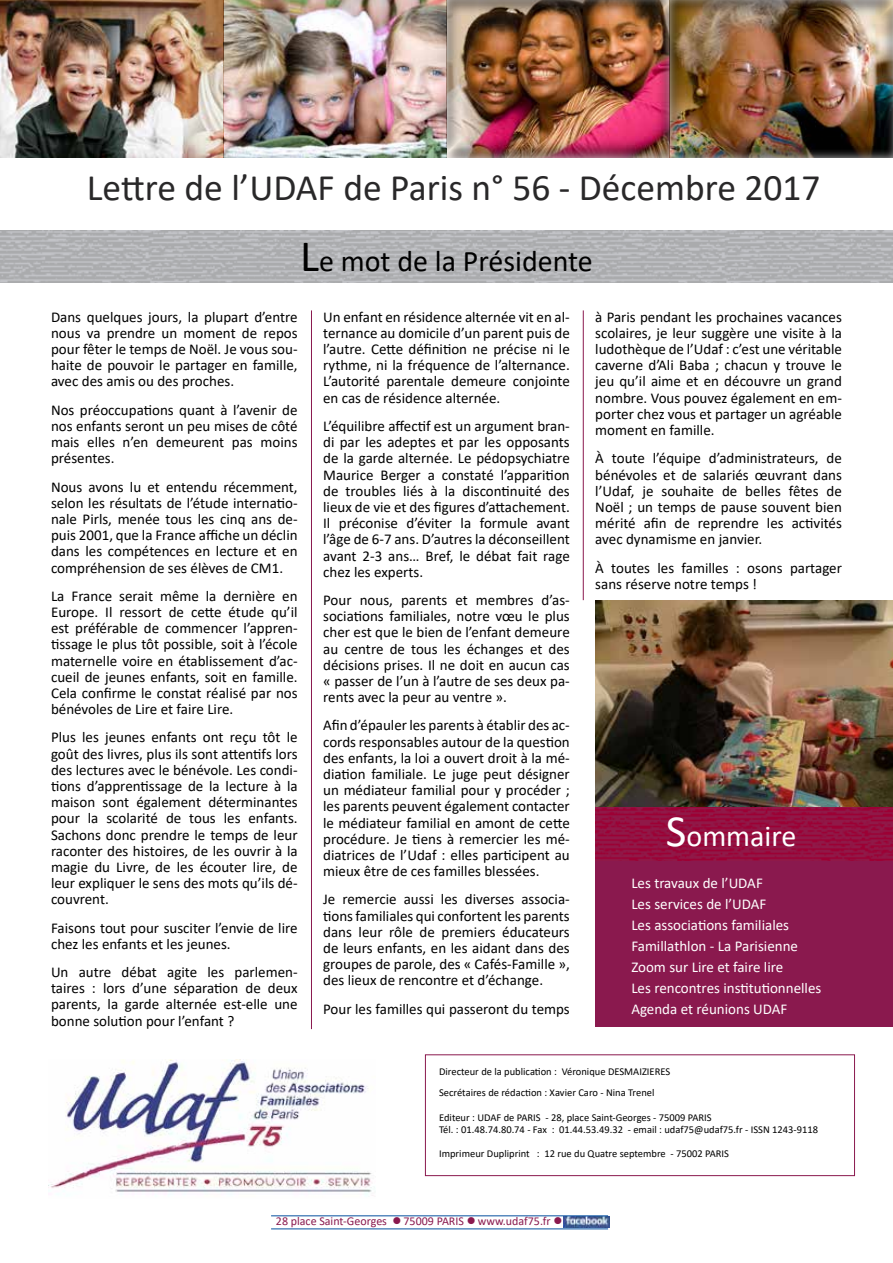
<style>
.page{position:relative;width:893px;height:1263px;background:#fff}
.page>*{position:absolute;margin:0;border:0;box-sizing:border-box;transform-origin:0 0}
.t1{font:37.5px "Calibri";color:#292829}
.t2{font:30px "Calibri";color:#000}
.t3{font:30px "Calibri";color:#fff}
.t4{font:15px/16.2px "Calibri";color:#000;text-align:justify}
.t5{font:15px/21px "Calibri";color:#fff}
.t6{font:12px "Calibri";color:#8a194e}
.t7{font:10.5px/21px "Calibri";color:#000}
.s1{font-size:45px}
</style>
<div class="page">
<img style="left:0;top:231px;width:893px;height:52px">
<img style="left:50px;top:1059px;width:325px;height:137px">
<img style="left:563px;top:1216px;width:46px;height:12px">
<hr style="left:271px;top:1215px;width:337px;height:1px;background:#06509f">
<hr style="left:271px;top:1228px;width:337px;height:1px;background:#06509f">
<img style="left:0;top:0;width:446px;height:150px">
<div style="left:670px;top:0;width:223px;height:158px;background:#fff;opacity:.75"></div>
<div style="left:446px;top:0;width:225px;height:159px;background:#fff;opacity:.75"></div>
<hr style="left:311px;top:310px;width:1px;height:719px;background:#8a194e">
<hr style="left:583px;top:310px;width:1px;height:290px;background:#8a194e">
<div style="left:425px;top:1054px;width:430px;height:122px;border:1px solid #8a194e"></div>
<svg style="left:0;top:150px;width:893px;height:81px"></svg>
<img style="left:595px;top:601px;width:298px;height:260px">
<div style="left:595px;top:861px;width:298px;height:166px;background:#8a194e"></div>
<h1 class="t1" style="left:87px;top:162px;width:735px">Lettre de l’UDAF de Paris n° 56 - Décembre 2017</h1>
<h2 class="t2" style="left:300px;top:240px;width:294px"><span class="s1">L</span>e mot de la Présidente</h2>
<p class="t4" style="left:51px;top:308px;width:248px">Dans quelques jours, la plupart d’entre nous va prendre un moment de repos pour fêter le temps de Noël. Je vous sou&shy;haite de pouvoir le partager en famille, avec des amis ou des proches.</p>
<p class="t4" style="left:51px;top:401px;width:248px">Nos préoccupations quant à l’avenir de nos enfants seront un peu mises de côté mais elles n’en demeurent pas moins présentes.</p>
<p class="t4" style="left:51px;top:478px;width:248px">Nous avons lu et entendu récemment, selon les résultats de l’étude internatio&shy;nale Pirls, menée tous les cinq ans de&shy;puis 2001, que la France affiche un déclin dans les compétences en lecture et en compréhension de ses élèves de CM1.</p>
<p class="t4" style="left:51px;top:587px;width:248px">La France serait même la dernière en Europe. Il ressort de cette étude qu’il est préférable de commencer l’appren&shy;tissage le plus tôt possible, soit à l’école maternelle voire en établissement d’ac&shy;cueil de jeunes enfants, soit en famille.<br>Cela confirme le constat réalisé par nos bénévoles de Lire et faire Lire.</p>
<p class="t4" style="left:51px;top:729px;width:248px">Plus les jeunes enfants ont reçu tôt le goût des livres, plus ils sont attentifs lors des lectures avec le bénévole. Les condi&shy;tions d’apprentissage de la lecture à la maison sont également déterminantes pour la scolarité de tous les enfants.<br>Sachons donc prendre le temps de leur raconter des histoires, de les ouvrir à la magie du Livre, de les écouter lire, de leur expliquer le sens des mots qu’ils dé&shy;couvrent.</p>
<p class="t4" style="left:51px;top:919px;width:248px">Faisons tout pour susciter l’envie de lire chez les enfants et les jeunes.</p>
<p class="t4" style="left:51px;top:963px;width:248px">Un autre débat agite les parlemen&shy;taires : lors d’une séparation de deux parents, la garde alternée est-elle une bonne solution pour l’enfant ?</p>
<p class="t4" style="left:323px;top:308px;width:248px">Un enfant en résidence alternée vit en al&shy;ternance au domicile d’un parent puis de l’autre. Cette définition ne précise ni le rythme, ni la fréquence de l’alternance.<br>L’autorité parentale demeure conjointe en cas de résidence alternée.</p>
<p class="t4" style="left:323px;top:417px;width:248px">L’équilibre affectif est un argument bran&shy;di par les adeptes et par les opposants de la garde alternée. Le pédopsychiatre Maurice Berger a constaté l’apparition de troubles liés à la discontinuité des lieux de vie et des figures d’attachement.<br>Il préconise d’éviter la formule avant l’âge de 6-7 ans. D’autres la déconseillent avant 2-3 ans… Bref, le débat fait rage chez les experts.</p>
<p class="t4" style="left:323px;top:591px;width:248px">Pour nous, parents et membres d’as&shy;sociations familiales, notre vœu le plus cher est que le bien de l’enfant demeure au centre de tous les échanges et des décisions prises. Il ne doit en aucun cas « passer de l’un à l’autre de ses deux pa&shy;rents avec la peur au ventre ».</p>
<p class="t4" style="left:323px;top:717px;width:248px">Afin d’épauler les parents à établir des ac&shy;cords responsables autour de la question des enfants, la loi a ouvert droit à la mé&shy;diation familiale. Le juge peut désigner un médiateur familial pour y procéder ; les parents peuvent également contacter le médiateur familial en amont de cette procédure. Je tiens à remercier les mé&shy;diatrices de l’Udaf : elles participent au mieux être de ces familles blessées.</p>
<p class="t4" style="left:323px;top:891px;width:248px">Je remercie aussi les diverses associa&shy;tions familiales qui confortent les parents dans leur rôle de premiers éducateurs de leurs enfants, en les aidant dans des groupes de parole, des « Cafés-Famille », des lieux de rencontre et d’échange.</p>
<p class="t4" style="left:323px;top:1000px;width:248px">Pour les familles qui passeront du temps</p>
<p class="t4" style="left:595px;top:308px;width:248px">à Paris pendant les prochaines vacances scolaires, je leur suggère une visite à la ludothèque de l’Udaf : c’est une véritable caverne d’Ali Baba ; chacun y trouve le jeu qu’il aime et en découvre un grand nombre. Vous pouvez également en em&shy;porter chez vous et partager un agréable moment en famille.</p>
<p class="t4" style="left:595px;top:450px;width:248px">À toute l’équipe d’administrateurs, de bénévoles et de salariés œuvrant dans l’Udaf, je souhaite de belles fêtes de Noël ; un temps de pause souvent bien mérité afin de reprendre les activités avec dynamisme en janvier.</p>
<p class="t4" style="left:595px;top:559px;width:248px">À toutes les familles : osons partager sans réserve notre temps !</p>
<h2 class="t3" style="left:666px;top:815px;width:132px"><span class="s1">S</span>ommaire</h2>
<p class="t5" style="left:631px;top:872px;width:192px">Les travaux de l’UDAF<br>Les services de l’UDAF<br>Les associations familiales<br>Famillathlon - La Parisienne<br>Zoom sur Lire et faire lire<br>Les rencontres institutionnelles<br>Agenda et réunions UDAF</p>
<p class="t7" style="left:439px;top:1060px;width:233px">Directeur de la publication : Véronique DESMAIZIERES<br>Secrétaires de rédaction : Xavier Caro - Nina Trenel</p>
<p class="t7" style="left:439px;top:1111px;width:380px;line-height:12px">Editeur : UDAF de PARIS - 28, place Saint-Georges - 75009 PARIS<br>Tél. : 01.48.74.80.74 - Fax : 01.44.53.49.32 - email : udaf75@udaf75.fr - ISSN 1243-9118</p>
<p class="t7" style="left:439px;top:1143px;width:291px">Imprimeur Dupliprint : 12 rue du Quatre septembre - 75002 PARIS</p>
<p class="t6" style="left:276px;top:1213px;width:288px">28 place Saint-Georges ● 75009 PARIS ● www.udaf75.fr ●</p>
</div>
